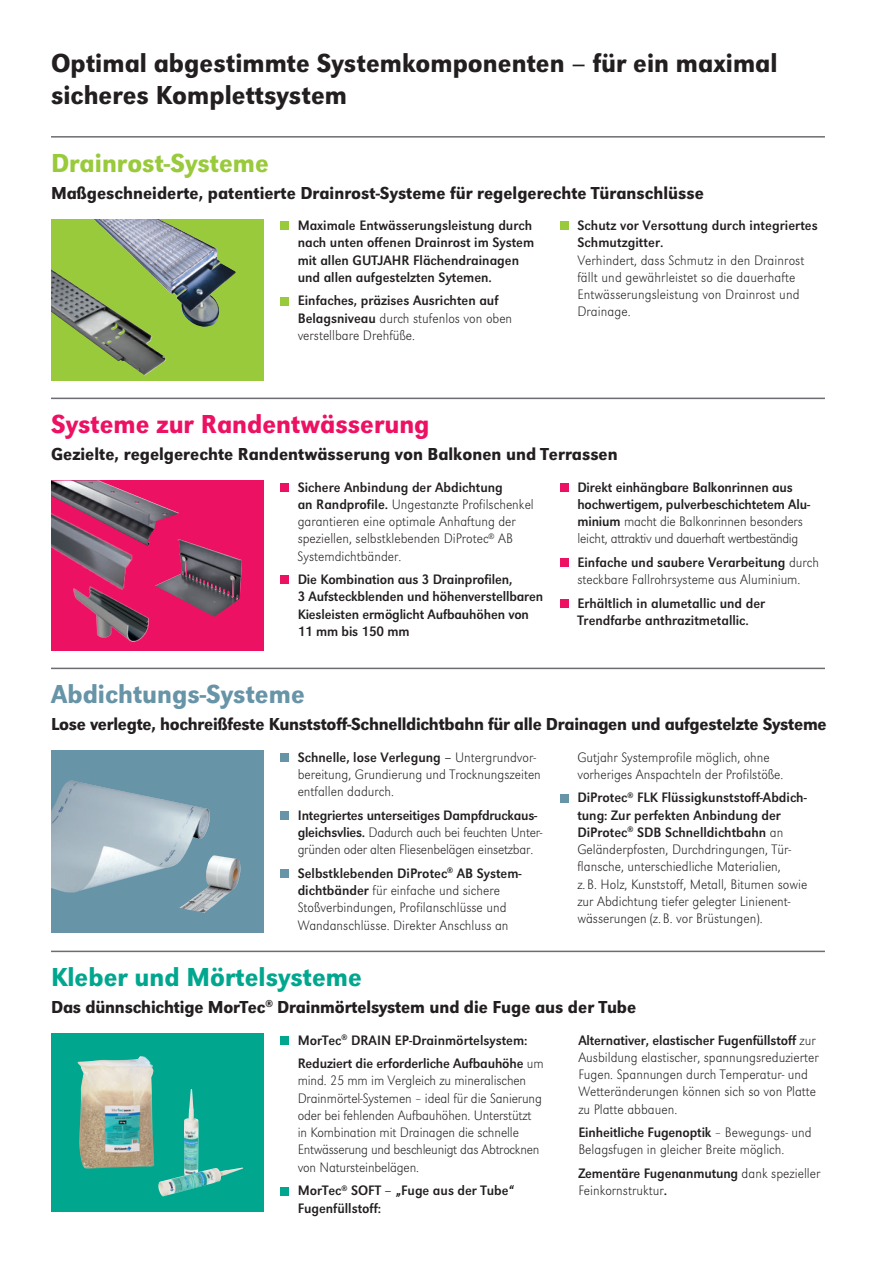
<style>
.page{position:relative;width:876px;height:1263px;background:#fff}
.page>*{position:absolute;margin:0;border:0;box-sizing:border-box;transform-origin:0 0}
.t1{font:27px/32.4px "URW Grotesk T Medi Narr";color:#231f20}
.t2{font:27px "URW Grotesk T Medi Narr";color:#ec1163}
.t3{font:27px "URW Grotesk T Medi Narr";color:#00a78e}
.t4{font:27px "URW Grotesk T Medi Narr";color:#6894a8}
.t5{font:27px "URW Grotesk T Medi Narr";color:#99ca3b}
.t6{font:18px "URW Grotesk T Medi Narr";color:#231f20}
.t7{font:14.25px/17.2px "URW Grotesk T Extr Ligh Narr";color:#231f20}
.t8{font:14.25px/17.2px "URW Grotesk T Regu Narr";color:#231f20}
.t9{font:14.25px/17.2px "URW Grotesk T Extr Ligh Narr";letter-spacing:-.03em;color:#231f20}
.s1{font-family:"URW Grotesk T Regu Narr"}
.s2{font-family:"URW Grotesk T Extr Ligh Narr"}
</style>
<div class="page">
<div style="left:51px;top:480px;width:213px;height:171px;background:#ec1163"></div>
<div style="left:281px;top:221px;width:8px;height:9px;background:#99ca3b"></div>
<div style="left:281px;top:297px;width:8px;height:8px;background:#99ca3b"></div>
<div style="left:560px;top:221px;width:9px;height:9px;background:#99ca3b"></div>
<div style="left:51px;top:219px;width:213px;height:162px;background:#99ca3b"></div>
<img style="left:93px;top:219px;width:143px;height:108px">
<div style="left:281px;top:483px;width:8px;height:8px;background:#ec1163"></div>
<div style="left:281px;top:576px;width:8px;height:8px;background:#ec1163"></div>
<div style="left:560px;top:483px;width:9px;height:8px;background:#ec1163"></div>
<div style="left:560px;top:558px;width:9px;height:9px;background:#ec1163"></div>
<div style="left:560px;top:599px;width:9px;height:9px;background:#ec1163"></div>
<img style="left:51px;top:546px;width:82px;height:40px">
<img style="left:51px;top:480px;width:128px;height:66px">
<img style="left:73px;top:586px;width:76px;height:56px">
<hr style="left:51px;top:136px;width:774px;height:2px;background:#6c6d70">
<hr style="left:51px;top:398px;width:774px;height:1px;background:#6c6d70">
<div style="left:51px;top:750px;width:213px;height:183px;background:#6894a8"></div>
<div style="left:281px;top:753px;width:8px;height:8px;background:#6894a8"></div>
<div style="left:281px;top:811px;width:8px;height:9px;background:#6894a8"></div>
<div style="left:281px;top:869px;width:8px;height:9px;background:#6894a8"></div>
<div style="left:560px;top:794px;width:9px;height:8px;background:#6894a8"></div>
<hr style="left:51px;top:668px;width:774px;height:1px;background:#6c6d70">
<img style="left:51px;top:780px;width:159px;height:113px">
<img style="left:179px;top:855px;width:61px;height:58px">
<div style="left:51px;top:1033px;width:213px;height:179px;background:#00a78e"></div>
<div style="left:281px;top:1036px;width:8px;height:8px;background:#00a78e"></div>
<div style="left:281px;top:1187px;width:8px;height:8px;background:#00a78e"></div>
<hr style="left:51px;top:951px;width:774px;height:1px;background:#6c6d70">
<img style="left:77px;top:1056px;width:78px;height:113px">
<img style="left:158px;top:1089px;width:85px;height:108px">
<img style="left:155px;top:539px;width:87px;height:77px">
<img style="left:51px;top:269px;width:115px;height:106px">
<h1 class="t1" style="left:51px;top:47px;width:728px">Optimal abgestimmte Systemkomponenten – für ein maximal sicheres Komplettsystem</h1>
<h1 class="t5" style="left:51px;top:147px;width:219px">Drainrost-Systeme</h1>
<p class="t6" style="left:51px;top:183px;width:654px">Maßgeschneiderte, patentierte Drainrost--Systeme für regelgerechte Türanschlüsse</p>
<p class="t8" style="left:298px;top:217px;width:238px">Maximale Entwässerungsleistung durch nach unten offenen Drainrost im System mit allen GUTJAHR Flächendrainagen und allen aufgestelzten Sytemen.</p>
<p class="t8" style="left:298px;top:292px;width:202px">Einfaches, präzises Ausrichten auf</p>
<p class="t7" style="left:298px;top:309px;width:216px"><span class="s1">Belagsniveau</span> durch stufenlos von oben verstellbare Drehfüße.</p>
<p class="t8" style="left:577px;top:217px;width:242px">Schutz vor Versottung durch integriertes<br>Schmutzgitter.</p>
<p class="t7" style="left:577px;top:251px;width:229px">Verhindert, dass Schmutz in den Drainrost fällt und gewährleistet so die dauerhafte Entwässerungsleistung von Drainrost und Drainage.</p>
<h1 class="t2" style="left:51px;top:409px;width:380px">Systeme zur Randentwässerung</h1>
<p class="t6" style="left:51px;top:444px;width:568px">Gezielte, regelgerechte Randentwässerung von Balkonen und Terrassen</p>
<p class="t8" style="left:298px;top:478px;width:207px">Sichere Anbindung der Abdichtung</p>
<p class="t7" style="left:298px;top:495px;width:238px"><span class="s1">an Randprofile.</span> U ngestanzte Profilschenkel garantieren eine optimale Anhaftung der speziellen, selbstklebenden DiProtec<sup>®</sup> AB Systemdichtbänder.</p>
<p class="t8" style="left:298px;top:571px;width:247px">Die Kombination aus 3 Drainprofilen,<br>3 Aufsteckblenden und höhenverstellbaren Kiesleisten ermöglicht Aufbauhöhen von 11 mm bis 150 mm</p>
<p class="t8" style="left:577px;top:478px;width:234px">Direkt einhängbare Balkonrinnen aus hochwertigem, pulverbeschichtetem Alu-</p>
<p class="t9" style="left:577px;top:513px;width:227px"><span class="s1">minium</span> macht die Balkonrinnen besonders leicht, attraktiv und dauerhaft wertbeständig</p>
<p class="t8" style="left:577px;top:553px;width:243px">Einfache und saubere Verarbeitung <span class="s2">durch</span></p>
<p class="t7" style="left:577px;top:571px;width:225px">steckbare Fallrohrsysteme aus Aluminium.</p>
<p class="t8" style="left:577px;top:594px;width:189px">Erhältlich in alumetallic und der<br>Trendfarbe anthrazitmetallic.</p>
<h1 class="t4" style="left:51px;top:679px;width:255px">Abdichtungs-Systeme</h1>
<p class="t6" style="left:51px;top:714px;width:777px">Lose verlegte, hochreißfeste Kunststoff--Schnelldichtbahn für alle Drainagen und aufgestelzte Systeme</p>
<p class="t8" style="left:298px;top:748px;width:240px">Schnelle, lose Verlegung – <span class="s2">U ntergrundvor-</span></p>
<p class="t7" style="left:298px;top:765px;width:245px">bereitung, Grundierung und Trocknungszeiten entfallen dadurch.</p>
<p class="t8" style="left:298px;top:806px;width:241px">Integriertes unterseitiges Dampfdruckaus-</p>
<p class="t7" style="left:298px;top:824px;width:246px"><span class="s1">gleichsvlies.</span> Dadurch auch bei feuchten U nter&shy;gründen oder alten Fliesenbelägen einsetzbar.</p>
<p class="t8" style="left:298px;top:864px;width:225px">Selbstklebenden DiProtec<sup>®</sup> AB System-</p>
<p class="t7" style="left:298px;top:882px;width:212px"><span class="s1">dichtbänder</span> für einfache und sichere<br>Stoßverbindungen, Profilanschlüsse und<br>Wandanschlüsse. Direkter Anschluss an</p>
<p class="t7" style="left:577px;top:748px;width:208px">Gutjahr Systemprofile möglich, ohne vorheriges Anspachteln der Profilstöße.</p>
<p class="t8" style="left:577px;top:789px;width:231px">DiProtec<sup>®</sup> FLK Flüssigkunststoff-Abdich&shy;tung: Zur perfekten Anbindung der<br>DiProtec<sup>®</sup> SDB Schnelldichtbahn <span class="s2">an</span></p>
<p class="t7" style="left:577px;top:841px;width:231px">Geländerpfosten, Durchdringungen, Tür&shy;flansche, unterschiedliche Materialien,<br>z. B. Holz, Kunststoff, Metall, Bitumen sowie zur Abdichtung tiefer gelegter Linienent&shy;wässerungen (z. B. vor Brüstungen).</p>
<h1 class="t3" style="left:51px;top:962px;width:312px">Kleber und Mörtelsysteme</h1>
<p class="t6" style="left:51px;top:997px;width:587px">Das dünnschichtige MorTec<sup>®</sup> Drainmörtelsystem und die Fuge aus der Tube</p>
<p class="t8" style="left:298px;top:1028px;width:248px;line-height:23.7px">MorTec<sup>®</sup> DRAIN EP-Drainmörtelsystem:<br>Reduziert die erforderliche Aufbauhöhe <span class="s2">um</span></p>
<p class="t7" style="left:298px;top:1072px;width:246px">mind. 25 mm im Vergleich zu mineralischen Drainmörtel-Systemen – ideal für die Sanierung oder bei fehlenden Aufbauhöhen. U nterstützt in Kombination mit Drainagen die schnelle Entwässerung und beschleunigt das Abtrocknen von Natursteinbelägen.</p>
<p class="t8" style="left:298px;top:1182px;width:218px">MorTec<sup>®</sup> SOFT – „Fuge aus der Tube“<br>Fugenfüllstoff:</p>
<p class="t8" style="left:578px;top:1031px;width:239px">Alternativer, elastischer Fugenfüllstoff <span class="s2">zur</span></p>
<p class="t7" style="left:578px;top:1048px;width:242px">Ausbildung elastischer, spannungsreduzierter Fugen. Spannungen durch Temperatur- und Wetteränderungen können sich so von Platte zu Platte abbauen.</p>
<p class="t8" style="left:578px;top:1124px;width:235px">Einheitliche Fugenoptik <span class="s2">– Bewegungs- und</span></p>
<p class="t7" style="left:578px;top:1141px;width:208px">Belagsfugen in gleicher Breite möglich.</p>
<p class="t8" style="left:578px;top:1165px;width:244px">Zementäre Fugenanmutung <span class="s2">dank spezieller</span></p>
<p class="t7" style="left:578px;top:1182px;width:90px">Feinkornstruktur<span class="s1">.</span></p>
</div>
